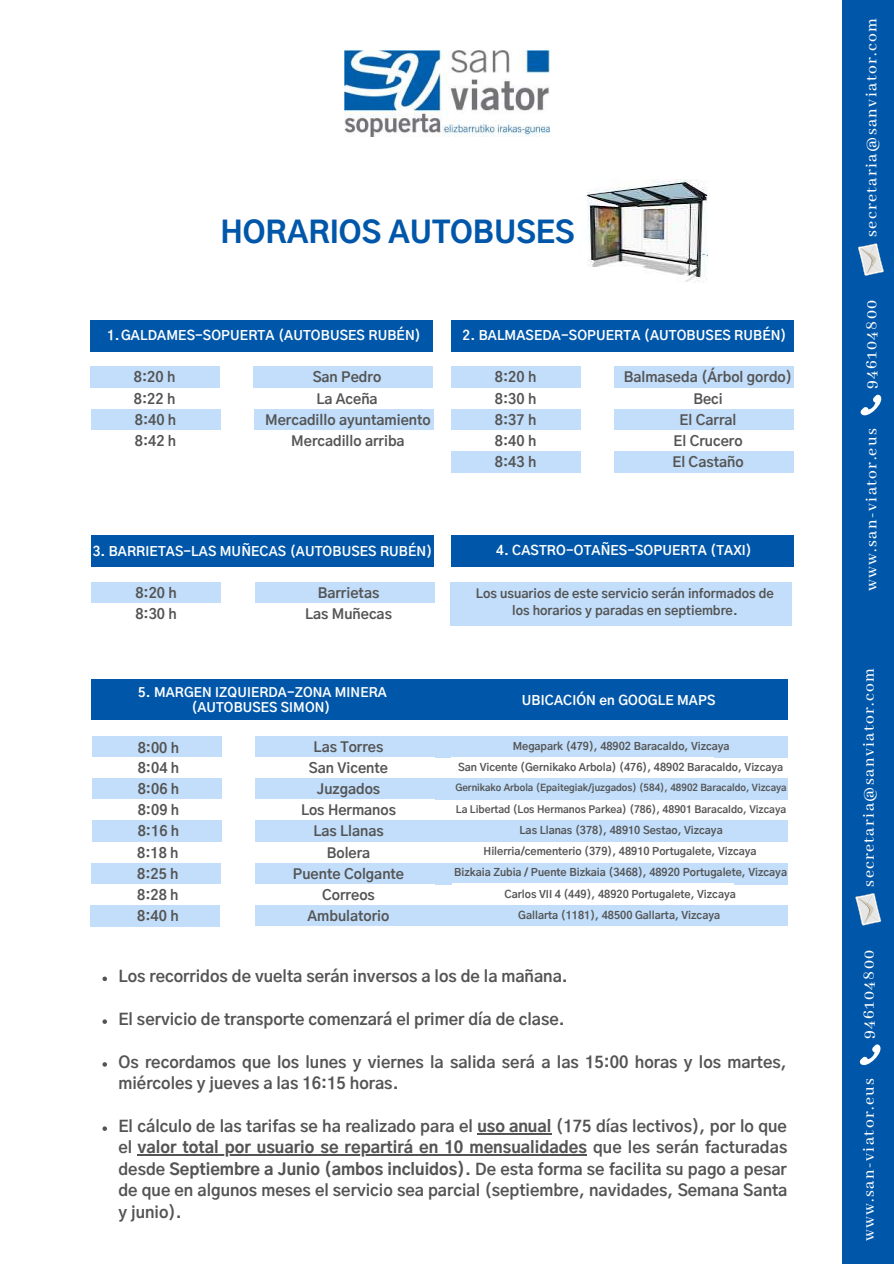
<style>
.page{position:relative;width:894px;height:1264px;background:#fff}
.page>*{position:absolute;margin:0;border:0;box-sizing:border-box;transform-origin:0 0}
.t1{font:800 30px "Gothic A1";color:#0057a9}
.t2{font:500 17.4px "Abhaya Libre";letter-spacing:.08em;color:#fff}
.t3{font:700 16.05px/21.5px "Gothic A1";color:#545454}
.t4{font:700 13.95px/21px "Gothic A1";color:#545454}
.t5{font:700 13.05px "Gothic A1";letter-spacing:.01em;color:#fff}
.t6{font:700 12.9px/15px "Gothic A1";letter-spacing:.01em;color:#fff;text-align:center}
.t7{font:700 12.6px/16.8px "Gothic A1";color:#545454;text-align:center}
.t8{font:700 10.5px/21px "Gothic A1";color:#545454;text-align:center}
.t9{font:700 10.05px "Gothic A1";color:#545454}
.t10{font:700 9.45px "Gothic A1";color:#545454}
.s1{font-weight:800}
</style>
<div class="page">
<div style="left:842px;top:0;width:51px;height:1263px;background:#0057a9"></div>
<svg style="left:859px;top:1044px;width:22px;height:22px"></svg>
<svg style="left:855px;top:893px;width:26px;height:33px"></svg>
<svg style="left:860px;top:394px;width:22px;height:22px"></svg>
<svg style="left:858px;top:243px;width:25px;height:33px"></svg>
<img style="left:344px;top:50px;width:205px;height:87px">
<div style="left:90px;top:320px;width:342px;height:32px;background:#0057a9"></div>
<svg style="left:102px;top:976px;width:5px;height:5px"></svg>
<svg style="left:102px;top:1019px;width:5px;height:4px"></svg>
<svg style="left:102px;top:1062px;width:5px;height:4px"></svg>
<svg style="left:102px;top:1126px;width:5px;height:4px"></svg>
<hr style="left:477px;top:1133px;width:74px;height:1px;background:#545454">
<hr style="left:137px;top:1154px;width:449px;height:1px;background:#545454">
<div style="left:450px;top:320px;width:343px;height:32px;background:#0057a9"></div>
<div style="left:450px;top:367px;width:130px;height:25px;background:#c2defa"></div>
<div style="left:91px;top:535px;width:343px;height:32px;background:#0057a9"></div>
<div style="left:614px;top:367px;width:179px;height:25px;background:#c2defa"></div>
<div style="left:450px;top:388px;width:130px;height:25px;background:#fff"></div>
<div style="left:614px;top:388px;width:179px;height:25px;background:#fff"></div>
<div style="left:450px;top:409px;width:130px;height:25px;background:#c2defa"></div>
<div style="left:614px;top:409px;width:179px;height:25px;background:#c2defa"></div>
<div style="left:450px;top:430px;width:130px;height:25px;background:#fff"></div>
<div style="left:614px;top:430px;width:179px;height:25px;background:#fff"></div>
<div style="left:450px;top:451px;width:130px;height:21px;background:#c2defa"></div>
<div style="left:614px;top:451px;width:179px;height:21px;background:#c2defa"></div>
<div style="left:450px;top:535px;width:343px;height:32px;background:#0057a9"></div>
<div style="left:450px;top:582px;width:341px;height:44px;background:#c2defa"></div>
<div style="left:91px;top:679px;width:343px;height:40px;background:#0057a9"></div>
<img style="left:585px;top:179px;width:122px;height:104px">
<div style="left:90px;top:367px;width:129px;height:25px;background:#c2defa"></div>
<div style="left:253px;top:367px;width:180px;height:25px;background:#c2defa"></div>
<div style="left:90px;top:388px;width:129px;height:25px;background:#fff"></div>
<div style="left:253px;top:388px;width:180px;height:25px;background:#fff"></div>
<div style="left:91px;top:409px;width:129px;height:25px;background:#c2defa"></div>
<div style="left:254px;top:409px;width:180px;height:25px;background:#c2defa"></div>
<div style="left:91px;top:430px;width:129px;height:25px;background:#fff"></div>
<div style="left:254px;top:430px;width:180px;height:25px;background:#fff"></div>
<div style="left:91px;top:582px;width:130px;height:26px;background:#c2defa"></div>
<div style="left:254px;top:582px;width:180px;height:26px;background:#c2defa"></div>
<div style="left:91px;top:603px;width:130px;height:26px;background:#fff"></div>
<div style="left:254px;top:603px;width:180px;height:26px;background:#fff"></div>
<div style="left:92px;top:736px;width:129px;height:26px;background:#c2defa"></div>
<div style="left:432px;top:736px;width:355px;height:21px;background:#c2defa"></div>
<div style="left:92px;top:757px;width:129px;height:26px;background:#fff"></div>
<div style="left:92px;top:778px;width:129px;height:26px;background:#c2defa"></div>
<div style="left:430px;top:778px;width:357px;height:21px;background:#c2defa"></div>
<div style="left:92px;top:799px;width:129px;height:26px;background:#fff"></div>
<div style="left:92px;top:820px;width:130px;height:22px;background:#c2defa"></div>
<div style="left:430px;top:820px;width:357px;height:22px;background:#c2defa"></div>
<div style="left:91px;top:841px;width:130px;height:26px;background:#fff"></div>
<div style="left:91px;top:863px;width:130px;height:21px;background:#c2defa"></div>
<div style="left:430px;top:863px;width:357px;height:21px;background:#c2defa"></div>
<div style="left:91px;top:883px;width:130px;height:21px;background:#fff"></div>
<div style="left:452px;top:883px;width:281px;height:16px;background:#fff"></div>
<div style="left:90px;top:905px;width:130px;height:21px;background:#c2defa"></div>
<div style="left:430px;top:905px;width:357px;height:21px;background:#c2defa"></div>
<div style="left:430px;top:679px;width:357px;height:40px;background:#0057a9"></div>
<div style="left:254px;top:736px;width:180px;height:26px;background:#c2defa"></div>
<div style="left:254px;top:757px;width:180px;height:26px;background:#fff"></div>
<div style="left:254px;top:778px;width:180px;height:26px;background:#c2defa"></div>
<div style="left:254px;top:799px;width:180px;height:26px;background:#fff"></div>
<div style="left:254px;top:820px;width:180px;height:22px;background:#c2defa"></div>
<div style="left:254px;top:841px;width:180px;height:26px;background:#fff"></div>
<div style="left:254px;top:863px;width:180px;height:25px;background:#c2defa"></div>
<div style="left:254px;top:884px;width:180px;height:25px;background:#fff"></div>
<div style="left:254px;top:905px;width:180px;height:21px;background:#c2defa"></div>
<h1 class="t1" style="left:220px;top:219px;width:355px">HORARIOS AUTOBUSES</h1>
<p class="t5" style="left:107px;top:330px;width:315px">1.GALDAMES-SOPUERTA (AUTOBUSES RUBÉN)</p>
<p class="t4" style="left:134px;top:368px;width:43px">8:20 h</p>
<p class="t4" style="left:312px;top:368px;width:70px">San Pedro</p>
<p class="t4" style="left:134px;top:389px;width:43px">8:22 h</p>
<p class="t4" style="left:316px;top:389px;width:63px">La Aceña</p>
<p class="t4" style="left:135px;top:410px;width:43px">8:40 h</p>
<p class="t4" style="left:265px;top:410px;width:167px">Mercadillo ayuntamiento</p>
<p class="t4" style="left:135px;top:431px;width:43px">8:42 h</p>
<p class="t4" style="left:291px;top:431px;width:115px">Mercadillo arriba</p>
<p class="t5" style="left:93px;top:545px;width:341px">3. BARRIETAS-LAS MUÑECAS (AUTOBUSES RUBÉN)</p>
<p class="t4" style="left:135px;top:583px;width:43px">8:20 h</p>
<p class="t4" style="left:317px;top:583px;width:63px">Barrietas</p>
<p class="t4" style="left:135px;top:604px;width:43px">8:30 h</p>
<p class="t4" style="left:305px;top:604px;width:88px">Las Muñecas</p>
<p class="t6" style="left:138px;top:686px;width:250px">5. MARGEN IZQUIERDA-ZONA MINERA (AUTOBUSES SIMON)</p>
<p class="t5" style="left:462px;top:330px;width:325px">2. BALMASEDA-SOPUERTA (AUTOBUSES RUBÉN)</p>
<p class="t4" style="left:494px;top:368px;width:43px">8:20 h</p>
<p class="t4" style="left:623px;top:368px;width:170px">Balmaseda (Árbol gordo)</p>
<p class="t4" style="left:494px;top:389px;width:43px">8:30 h</p>
<p class="t4" style="left:693px;top:389px;width:31px">Beci</p>
<p class="t4" style="left:494px;top:410px;width:43px">8:37 h</p>
<p class="t4" style="left:679px;top:410px;width:58px">El Carral</p>
<p class="t4" style="left:494px;top:431px;width:43px">8:40 h</p>
<p class="t4" style="left:673px;top:431px;width:71px">El Crucero</p>
<p class="t4" style="left:494px;top:452px;width:43px">8:43 h</p>
<p class="t4" style="left:672px;top:452px;width:73px">El Castaño</p>
<p class="t5" style="left:496px;top:545px;width:257px">4. CASTRO-OTAÑES-SOPUERTA (TAXI)</p>
<p class="t7" style="left:476px;top:586px;width:299px">Los usuarios de este servicio serán informados de los horarios y paradas en septiembre.</p>
<p class="t5" style="left:521px;top:694px;width:195px">UBICACIÓN en GOOGLE MAPS</p>
<p class="t4" style="left:138px;top:738px;width:43px">8:00 h</p>
<p class="t8" style="left:512px;top:736px;width:218px">Megapark (479), 48902 Baracaldo, Vizcaya</p>
<p class="t4" style="left:138px;top:758px;width:43px">8:04 h</p>
<p class="t8" style="left:458px;top:757px;width:326px">San Vicente (Gernikako Arbola) (476), 48902 Baracaldo, Vizcaya</p>
<p class="t4" style="left:138px;top:779px;width:43px">8:06 h</p>
<p class="t10" style="left:455px;top:783px;width:333px">Gernikako Arbola (Epaitegiak/juzgados) (584), 48902 Baracaldo, Vizcaya</p>
<p class="t4" style="left:138px;top:800px;width:43px">8:09 h</p>
<p class="t9" style="left:456px;top:804px;width:332px">La Libertad (Los Hermanos Parkea) (786), 48901 Baracaldo, Vizcaya</p>
<p class="t4" style="left:138px;top:821px;width:43px">8:16 h</p>
<p class="t8" style="left:519px;top:820px;width:205px">Las Llanas (378), 48910 Sestao, Vizcaya</p>
<p class="t4" style="left:137px;top:843px;width:43px">8:18 h<br>8:25 h</p>
<p class="t8" style="left:454px;top:841px;width:334px">Hilerria/cementerio (379), 48910 Portugalete, Vizcaya<br>Bizkaia Zubia / Puente Bizkaia (3468), 48920 Portugalete, Vizcaya</p>
<p class="t4" style="left:137px;top:884px;width:43px">8:28 h</p>
<p class="t8" style="left:504px;top:884px;width:233px">Carlos VII 4 (449), 48920 Portugalete, Vizcaya</p>
<p class="t4" style="left:137px;top:906px;width:43px">8:40 h</p>
<p class="t8" style="left:518px;top:905px;width:203px">Gallarta (1181), 48500 Gallarta, Vizcaya</p>
<p class="t4" style="left:293px;top:737px;width:113px;text-align:center">Las Torres<br>San Vicente<br>Juzgados<br>Los Hermanos<br>Las Llanas<br>Bolera<br>Puente Colgante<br>Correos<br>Ambulatorio</p>
<p class="t3" style="left:118px;top:966px;width:451px">Los recorridos de vuelta serán inversos a los de la mañana.</p>
<p class="t3" style="left:118px;top:1009px;width:448px">El servicio de transporte comenzará el primer día de clase.</p>
<p class="t3" style="left:118px;top:1052px;width:669px">Os recordamos que los lunes y viernes la salida será a las 15:00 horas y los martes, miércoles y jueves a las 16:15 horas.</p>
<p class="t3" style="left:118px;top:1116px;width:670px;text-align:justify">El cálculo de las tarifas se ha realizado para el <span class="s1">uso anual</span> (175 días lectivos), por lo que el <span class="s1">valor total por usuario se repartirá en 10 mensualidades</span> que les serán facturadas desde <span class="s1">Septiembre a Junio (ambos incluidos)</span>. De esta forma se facilita su pago a pesar de que en algunos meses el servicio sea parcial (septiembre, navidades, Semana Santa y junio).</p>
<p class="t2" style="left:861px;top:237px;width:220px;rotate:-90deg">secretaria@sanviator.com</p>
<p class="t2" style="left:861px;top:389px;width:91px;rotate:-90deg">946104800</p>
<p class="t2" style="left:861px;top:591px;width:164px;rotate:-90deg">www.san-viator.eus</p>
<p class="t2" style="left:859px;top:886px;width:220px;rotate:-90deg">secretaria@sanviator.com</p>
<p class="t2" style="left:859px;top:1038px;width:91px;rotate:-90deg">946104800</p>
<p class="t2" style="left:859px;top:1241px;width:164px;rotate:-90deg">www.san-viator.eus</p>
</div>
